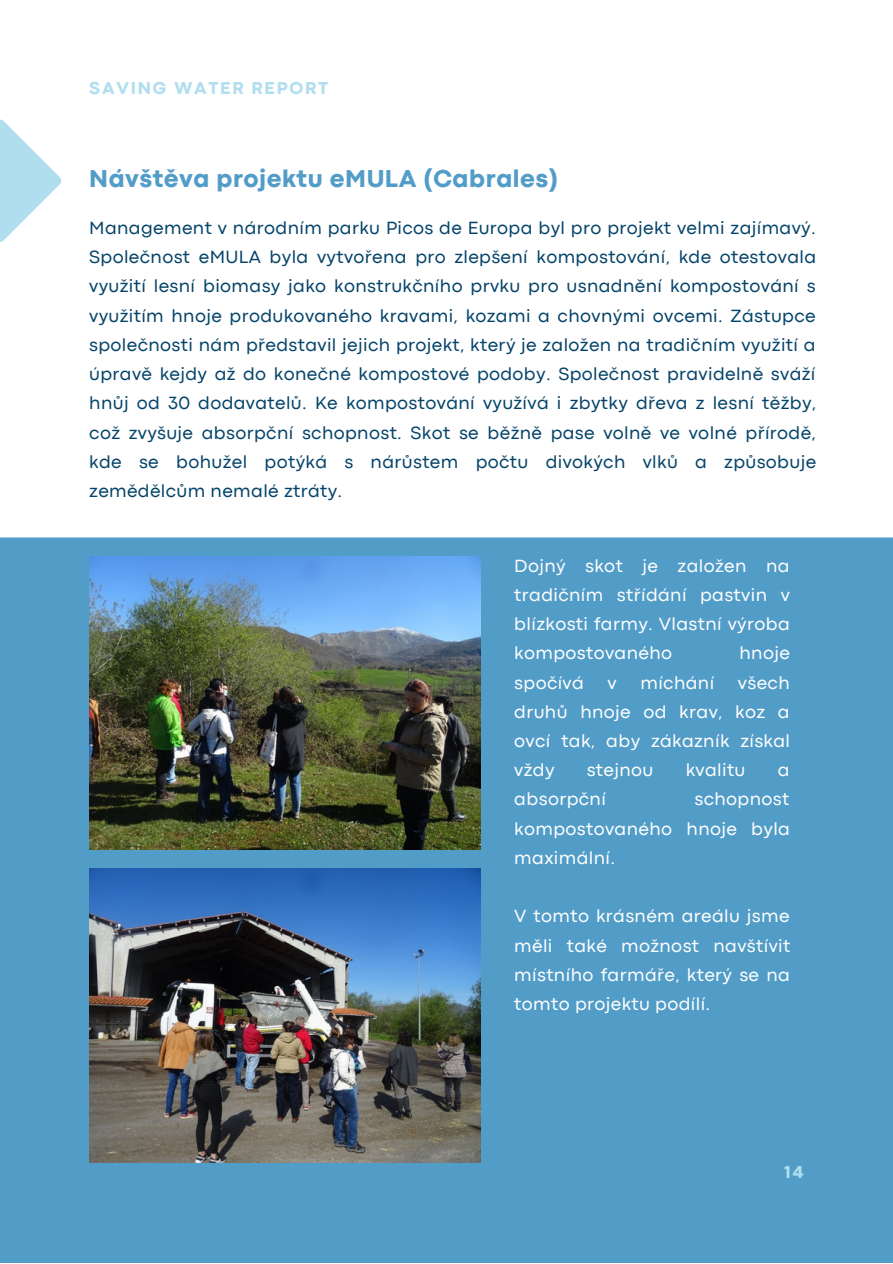
<style>
.page{position:relative;width:893px;height:1264px;background:#fff}
.page>*{position:absolute;margin:0;border:0;box-sizing:border-box;transform-origin:0 0}
.t1{font:800 25.5px "Codec Pro";letter-spacing:.02em;color:#529cc8}
.t2{font:18.45px/29.2px "Codec Pro";letter-spacing:.02em;color:#044369;text-align:justify}
.t3{font:18.45px/29.2px "Codec Pro";letter-spacing:.02em;color:#fff;text-align:justify}
.t4{font:800 18px "Codec Pro";letter-spacing:.1em;color:#b1deef}
</style>
<div class="page">
<div style="left:0;top:0;width:892px;height:1262px;background:#529cc8"></div>
<div style="left:0;top:0;width:892px;height:537px;background:#fff"></div>
<svg style="left:0;top:117px;width:64px;height:127px;background:#d7eef6"></svg>
<img style="left:89px;top:556px;width:391px;height:293px">
<img style="left:89px;top:868px;width:391px;height:294px">
<p class="t4" style="left:89px;top:81px;width:240px">SAVING WATER REPORT</p>
<h1 class="t1" style="left:89px;top:169px;width:470px">Návštěva projektu eMULA (Cabrales)</h1>
<p class="t2" style="left:89px;top:214px;width:728px">Management v národním parku Picos de Europa byl pro projekt velmi zajímavý.<br>Společnost eMULA byla vytvořena pro zlepšení kompostování, kde otestovala využití lesní biomasy jako konstrukčního prvku pro usnadnění kompostování s využitím hnoje produkovaného kravami, kozami a chovnými ovcemi. Zástupce společnosti nám představil jejich projekt, který je založen na tradičním využití a úpravě kejdy až do konečné kompostové podoby. Společnost pravidelně sváží hnůj od 30 dodavatelů. Ke kompostování využívá i zbytky dřeva z lesní těžby, což zvyšuje absorpční schopnost. Skot se běžně pase volně ve volné přírodě, kde se bohužel potýká s nárůstem počtu divokých vlků a způsobuje zemědělcům nemalé ztráty.</p>
<p class="t3" style="left:514px;top:552px;width:277px">Dojný skot je založen na tradičním střídání pastvin v blízkosti farmy. Vlastní výroba kompostovaného</p>
<p class="t3" style="left:739px;top:640px;width:52px">hnoje</p>
<p class="t3" style="left:514px;top:669px;width:71px">spočívá</p>
<p class="t3" style="left:607px;top:669px;width:11px">v</p>
<p class="t3" style="left:640px;top:669px;width:75px">míchání</p>
<p class="t3" style="left:514px;top:669px;width:277px;text-indent:224px">všech druhů hnoje od krav, koz a ovcí tak, aby zákazník získal vždy</p>
<p class="t3" style="left:586px;top:756px;width:68px">stejnou</p>
<p class="t3" style="left:685px;top:756px;width:61px">kvalitu</p>
<p class="t3" style="left:777px;top:756px;width:13px">a</p>
<p class="t3" style="left:514px;top:786px;width:93px">absorpční</p>
<p class="t3" style="left:514px;top:786px;width:277px;text-indent:180px">schopnost kompostovaného hnoje byla maximální.</p>
<p class="t3" style="left:514px;top:903px;width:277px">V tomto krásném areálu jsme měli také možnost navštívit místního farmáře, který se na tomto projektu podílí.</p>
<p class="t4" style="left:784px;top:1165px;width:20px">14</p>
</div>
